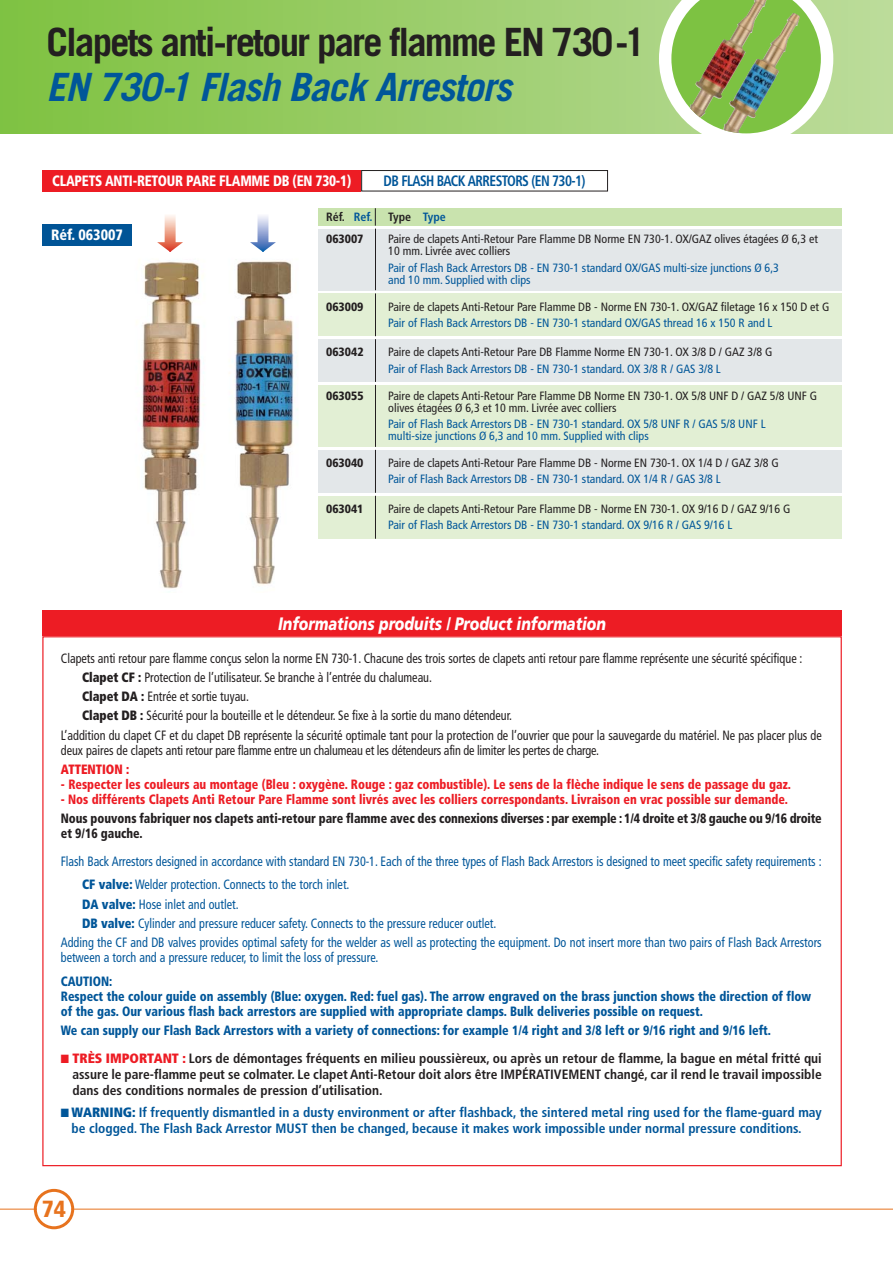
<style>
.page{position:relative;width:893px;height:1263px;background:#fff}
.page>*{position:absolute;margin:0;border:0;box-sizing:border-box;transform-origin:0 0}
.t1{font:700 39px "Trade Gothic";letter-spacing:-.05em;color:#231f20}
.t2{font:italic 700 39px "Trade Gothic";color:#005699}
.t3{font:900 condensed 23.25px "Frutiger";color:#e7731e}
.t4{font:italic 900 18px "Frutiger";color:#fff;scale:.8 1}
.t5{font:900 condensed 15px "Frutiger";letter-spacing:-.015em;color:#fff;scale:.9 1}
.t6{font:700 condensed 15px "Frutiger";letter-spacing:-.04em;color:#005699;scale:.9 1}
.t7{font:900 condensed 15px "Frutiger";letter-spacing:-.015em;color:#fff;scale:.95 1}
.t8{font:condensed 13.5px "Frutiger";color:#231f20;scale:.9 1}
.t9{font:condensed 13.5px/23.5px "Frutiger";color:#005699;scale:.9 1}
.t10{font:900 condensed 13.5px/15px "Frutiger";color:#005699;scale:.9 1}
.t11{font:700 condensed 13.5px/15.8px "Frutiger";color:#231f20;text-align:justify}
.t12{font:900 condensed 13.5px "Frutiger";color:#ed1c24;scale:.9 1}
.t13{font:700 condensed 13.5px/15.8px "Frutiger";color:#005699}
.t14{font:900 condensed 13.5px/15px "Frutiger";color:#231f20;scale:.9 1}
.t15{font:900 condensed 13.5px "Frutiger";color:#ed1c24;scale:.9 1}
.t16{font:condensed 12px/12px "Frutiger";color:#231f20}
.t17{font:condensed 12px/12px "Frutiger";color:#005699}
.t18{font:900 condensed 12px "Frutiger";color:#231f20}
.t19{font:700 condensed 12px "Frutiger";color:#231f20}
.s1{color:#005699}
.s2{font-weight:900}
.s3{color:#ed1c24}
.s4{font-weight:900;color:#ed1c24}
</style>
<div class="page">
<svg style="left:0;top:0;width:892px;height:133px"></svg>
<hr style="left:0;top:1209px;width:892px;height:1px;background:#e7731e">
<svg style="left:34px;top:1189px;width:40px;height:40px"></svg>
<div style="left:42px;top:224px;width:90px;height:21px;background:#005496"></div>
<img style="left:142px;top:261px;width:155px;height:328px">
<svg style="left:250px;top:216px;width:26px;height:36px"></svg>
<svg style="left:157px;top:215px;width:26px;height:37px"></svg>
<div style="left:319px;top:229px;width:523px;height:61px;background:#e3e7e9"></div>
<hr style="left:375px;top:229px;width:1px;height:61px;background:#231f20">
<div style="left:319px;top:339px;width:523px;height:43px;background:#e3e7e9"></div>
<hr style="left:375px;top:339px;width:1px;height:43px;background:#231f20">
<div style="left:319px;top:450px;width:523px;height:43px;background:#e3e7e9"></div>
<hr style="left:375px;top:450px;width:1px;height:43px;background:#231f20">
<div style="left:319px;top:496px;width:523px;height:42px;background:#e2efd4"></div>
<hr style="left:375px;top:496px;width:1px;height:43px;background:#231f20">
<div style="left:319px;top:385px;width:523px;height:62px;background:#e2efd4"></div>
<hr style="left:375px;top:385px;width:1px;height:62px;background:#231f20">
<div style="left:319px;top:208px;width:523px;height:17px;background:#c9e3ae"></div>
<svg style="left:375px;top:208px;width:1px;height:18px"></svg>
<div style="left:319px;top:294px;width:523px;height:42px;background:#e2efd4"></div>
<hr style="left:375px;top:293px;width:1px;height:43px;background:#231f20">
<svg style="left:659px;top:0;width:174px;height:134px"></svg>
<img style="left:690px;top:0;width:110px;height:133px">
<div style="left:42px;top:170px;width:319px;height:21px;background:#ed1c24"></div>
<div style="left:361px;top:170px;width:247px;height:21px;border:1px solid #231f20"></div>
<div style="left:42px;top:610px;width:800px;height:26px;background:#ed1c24"></div>
<h1 class="t1" style="left:47px;top:28px;width:601px">Clapets anti-retour pare flamme EN 730-1</h1>
<h1 class="t2" style="left:47px;top:73px;width:475px">EN 730-1 Flash Back Arrestors</h1>
<p class="t5" style="left:52px;top:175px;width:334px">CLAPETS ANTI-RETOUR PARE FLAMME DB (EN 730-1)</p>
<p class="t6" style="left:383px;top:175px;width:226px">DB FLASH BACK ARRESTORS (EN 730-1)</p>
<p class="t19" style="left:326px;top:212px;width:48px">Réf. <span class="s1">Ref.</span></p>
<p class="t19" style="left:388px;top:212px;width:59px">Type <span class="s1">Type</span></p>
<p class="t7" style="left:51px;top:229px;width:77px">Réf. 063007</p>
<p class="t18" style="left:326px;top:234px;width:39px">063007</p>
<p class="t16" style="left:388px;top:234px;width:431px">Paire de clapets Anti-Retour Pare Flamme DB Norme EN 730-1. OX/GAZ olives étagées Ø 6,3 et<br>10 mm. Livrée avec colliers</p>
<p class="t17" style="left:388px;top:263px;width:392px">Pair of Flash Back Arrestors DB - EN 730-1 standard OX/GAS multi-size junctions Ø 6,3 and 10 mm. Supplied with clips</p>
<p class="t18" style="left:326px;top:302px;width:39px">063009</p>
<p class="t16" style="left:388px;top:302px;width:443px">Paire de clapets Anti-Retour Pare Flamme DB - Norme EN 730-1. OX/GAZ filetage 16 x 150 D et G</p>
<p class="t17" style="left:388px;top:318px;width:386px">Pair of Flash Back Arrestors DB - EN 730-1 standard OX/GAS thread 16 x 150 R and L</p>
<p class="t18" style="left:326px;top:347px;width:39px">063042</p>
<p class="t16" style="left:388px;top:347px;width:386px">Paire de clapets Anti-Retour Pare DB Flamme Norme EN 730-1. OX 3/8 D / GAZ 3/8 G</p>
<p class="t17" style="left:388px;top:364px;width:334px">Pair of Flash Back Arrestors DB - EN 730-1 standard. OX 3/8 R / GAS 3/8 L</p>
<p class="t18" style="left:326px;top:391px;width:39px">063055</p>
<p class="t16" style="left:388px;top:391px;width:430px">Paire de clapets Anti-Retour Pare Flamme DB Norme EN 730-1. OX 5/8 UNF D / GAZ 5/8 UNF G olives étagées Ø 6,3 et 10 mm. Livrée avec colliers</p>
<p class="t17" style="left:388px;top:419px;width:379px">Pair of Flash Back Arrestors DB - EN 730-1 standard. OX 5/8 UNF R / GAS 5/8 UNF L multi-size junctions Ø 6,3 and 10 mm. Supplied with clips</p>
<p class="t18" style="left:326px;top:458px;width:39px">063040</p>
<p class="t16" style="left:388px;top:458px;width:392px">Paire de clapets Anti-Retour Pare Flamme DB - Norme EN 730-1. OX 1/4 D / GAZ 3/8 G</p>
<p class="t17" style="left:388px;top:474px;width:334px">Pair of Flash Back Arrestors DB - EN 730-1 standard. OX 1/4 R / GAS 3/8 L</p>
<p class="t18" style="left:326px;top:504px;width:39px">063041</p>
<p class="t16" style="left:388px;top:504px;width:403px">Paire de clapets Anti-Retour Pare Flamme DB - Norme EN 730-1. OX 9/16 D / GAZ 9/16 G</p>
<p class="t17" style="left:388px;top:520px;width:345px">Pair of Flash Back Arrestors DB - EN 730-1 standard. OX 9/16 R / GAS 9/16 L</p>
<h3 class="t4" style="left:278px;top:616px;width:412px">Informations produits / Product information</h3>
<p class="t8" style="left:61px;top:652px;width:826px">Clapets anti retour pare flamme conçus selon la norme EN 730-1. Chacune des trois sortes de clapets anti retour pare flamme représente une sécurité spécifique :</p>
<p class="t8" style="left:82px;top:672px;width:390px"><span class="s2">Clapet CF :</span> Protection de l’utilisateur. Se branche à l’entrée du chalumeau.</p>
<p class="t8" style="left:82px;top:691px;width:187px"><span class="s2">Clapet DA :</span> Entrée et sortie tuyau.</p>
<p class="t8" style="left:82px;top:710px;width:479px"><span class="s2">Clapet DB :</span> Sécurité pour la bouteille et le détendeur. Se fixe à la sortie du mano détendeur.</p>
<p class="t8" style="left:61px;top:729px;width:847px">L’addition du clapet CF et du clapet DB représente la sécurité optimale tant pour la protection de l’ouvrier que pour la sauvegarde du matériel. Ne pas placer plus de</p>
<p class="t8" style="left:61px;top:744px;width:599px">deux paires de clapets anti retour pare flamme entre un chalumeau et les détendeurs afin de limiter les pertes de charge.</p>
<p class="t15" style="left:61px;top:764px;width:78px">ATTENTION :</p>
<p class="t12" style="left:61px;top:779px;width:813px">- Respecter les couleurs au montage (Bleu : oxygène. Rouge : gaz combustible). Le sens de la flèche indique le sens de passage du gaz.</p>
<p class="t12" style="left:61px;top:794px;width:809px">- Nos différents Clapets Anti Retour Pare Flamme sont livrés avec les colliers correspondants. Livraison en vrac possible sur demande.</p>
<p class="t14" style="left:61px;top:812px;width:847px">Nous pouvons fabriquer nos clapets anti-retour pare flamme avec des connexions diverses : par exemple : 1/4 droite et 3/8 gauche ou 9/16 droite et 9/16 gauche.</p>
<p class="t9" style="left:82px;top:850px;width:823px;text-indent:-21px">Flash Back Arrestors designed in accordance with standard EN 730-1. Each of the three types of Flash Back Arrestors is designed to meet specific safety requirements :<br><span class="s2">CF valve:</span> Welder protection. Connects to the torch inlet.</p>
<p class="t9" style="left:82px;top:893px;width:175px"><span class="s2">DA valve:</span> Hose inlet and outlet.</p>
<p class="t9" style="left:82px;top:913px;width:462px"><span class="s2">DB valve:</span> Cylinder and pressure reducer safety. Connects to the pressure reducer outlet.</p>
<p class="t9" style="left:61px;top:932px;width:847px">Adding the CF and DB valves provides optimal safety for the welder as well as protecting the equipment. Do not insert more than two pairs of Flash Back Arrestors</p>
<p class="t9" style="left:61px;top:947px;width:354px">between a torch and a pressure reducer, to limit the loss of pressure.</p>
<p class="t10" style="left:61px;top:975px;width:835px">CAUTION:<br>Respect the colour guide on assembly (Blue: oxygen. Red: fuel gas). The arrow engraved on the brass junction shows the direction of flow of the gas. Our various flash back arrestors are supplied with appropriate clamps. Bulk deliveries possible on request.</p>
<p class="t10" style="left:61px;top:1024px;width:791px">We can supply our Flash Back Arrestors with a variety of connections: for example 1/4 right and 3/8 left or 9/16 right and 9/16 left.</p>
<p class="t11" style="left:72px;top:1052px;width:751px;text-indent:-12px"><span class="s3">■</span> <span class="s4">TRÈS IMPORTANT :</span> Lors de démontages fréquents en milieu poussièreux, ou après un retour de flamme, la bague en métal fritté qui assure le pare-flamme peut se colmater. Le clapet Anti-Retour doit alors être IMPÉRATIVEMENT changé, car il rend le travail impossible dans des conditions normales de pression d’utilisation.</p>
<p class="t13" style="left:72px;top:1106px;width:752px;text-indent:-11px">■ <span class="s2">WARNING:</span> If frequently dismantled in a dusty environment or after flashback, the sintered metal ring used for the flame-guard may be clogged. The Flash Back Arrestor MUST then be changed, because it makes work impossible under normal pressure conditions.</p>
<h2 class="t3" style="left:42px;top:1200px;width:26px">74</h2>
</div>
